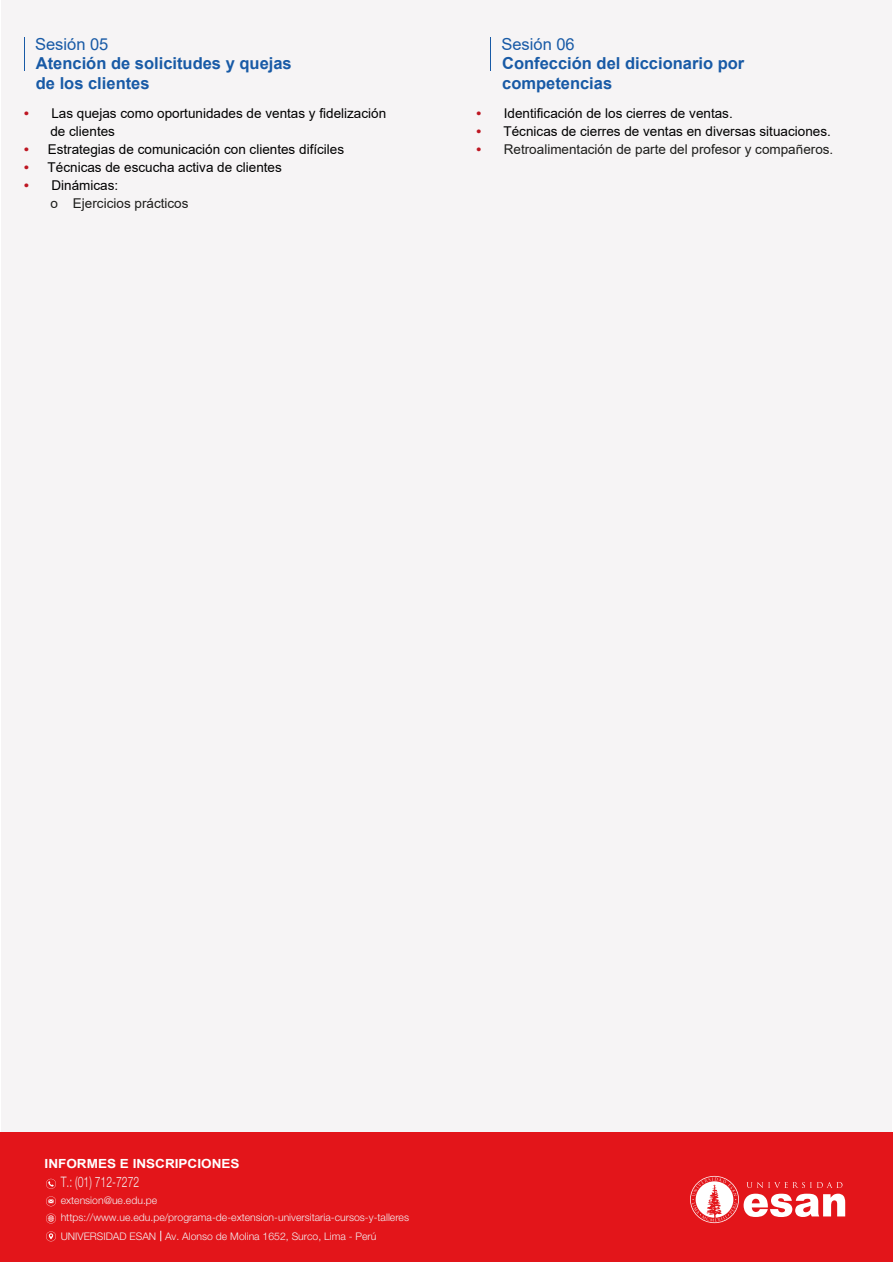
<style>
.page{position:relative;width:893px;height:1262px;background:#fff}
.page>*{position:absolute;margin:0;border:0;box-sizing:border-box;transform-origin:0 0}
.t1{font:700 16.5px/19.8px "Arial";color:#185aa6}
.t2{font:16.5px "Arial";color:#185aa6}
.t3{font:300 14.55px "Helvetica Neue";color:#f2f0f2;scale:.72 1}
.t4{font:13.5px/18px "Arial";color:#000}
.t5{font:13.5px/18px "Arial";color:#1d1d1b}
.t6{font:700 12.6px "Arial";color:#fff;scale:1.08 1}
.t7{font:300 10.5px/17.2px "Helvetica Neue";color:#f2f0f2}
.s1{font-weight:700;color:#be1622}
.s2{color:#000}
</style>
<div class="page">
<div style="left:1px;top:0;width:890px;height:1261px;background:#f6f4f5"></div>
<div style="left:0;top:1132px;width:892px;height:130px;background:#e3151a"></div>
<svg style="left:690px;top:1175px;width:155px;height:48px"></svg>
<svg style="left:46px;top:1231px;width:10px;height:10px"></svg>
<svg style="left:46px;top:1178px;width:10px;height:10px"></svg>
<svg style="left:46px;top:1196px;width:10px;height:10px"></svg>
<svg style="left:46px;top:1213px;width:10px;height:10px"></svg>
<hr style="left:24px;top:37px;width:1px;height:33px;background:#185aa6">
<hr style="left:490px;top:37px;width:1px;height:33px;background:#185aa6">
<p class="t2" style="left:35px;top:33px;width:75px">Sesión 05</p>
<p class="t1" style="left:36px;top:54px;width:257px">Atención de solicitudes y quejas de los clientes</p>
<p class="t4" style="left:50px;top:104px;width:337px;text-indent:-26px"><span class="s1">•</span> Las quejas como oportunidades de ventas y fidelización de clientes</p>
<p class="t4" style="left:24px;top:140px;width:321px"><span class="s1">•</span> Estrategias de comunicación con clientes difíciles</p>
<p class="t4" style="left:24px;top:158px;width:259px"><span class="s1">•</span> Técnicas de escucha activa de clientes</p>
<p class="t5" style="left:50px;top:176px;width:140px;text-indent:-26px"><span class="s1">•</span> <span class="s2">Dinámicas:<br></span>o Ejercicios prácticos</p>
<p class="t2" style="left:501px;top:33px;width:75px">Sesión 06</p>
<p class="t1" style="left:502px;top:54px;width:244px">Confección del diccionario por competencias</p>
<p class="t4" style="left:476px;top:104px;width:258px"><span class="s1">•</span> Identificación de los cierres de ventas.</p>
<p class="t4" style="left:476px;top:122px;width:356px"><span class="s1">•</span> Técnicas de cierres de ventas en diversas situaciones.</p>
<p class="t5" style="left:476px;top:140px;width:358px"><span class="s1">•</span> Retroalimentación de parte del profesor y compañeros.</p>
<p class="t6" style="left:45px;top:1154px;width:182px">INFORMES E INSCRIPCIONES</p>
<p class="t3" style="left:61px;top:1172px;width:111px">T.: (01) 712-7272</p>
<p class="t7" style="left:61px;top:1191px;width:350px">extension@ue.edu.pe https://www.ue.edu.pe/programa-de-extension-universitaria-cursos-y-talleres</p>
<p class="t7" style="left:61px;top:1227px;width:317px">UNIVERSIDAD ESAN Av. Alonso de Molina 1652, Surco, Lima - Perú</p>
</div>
